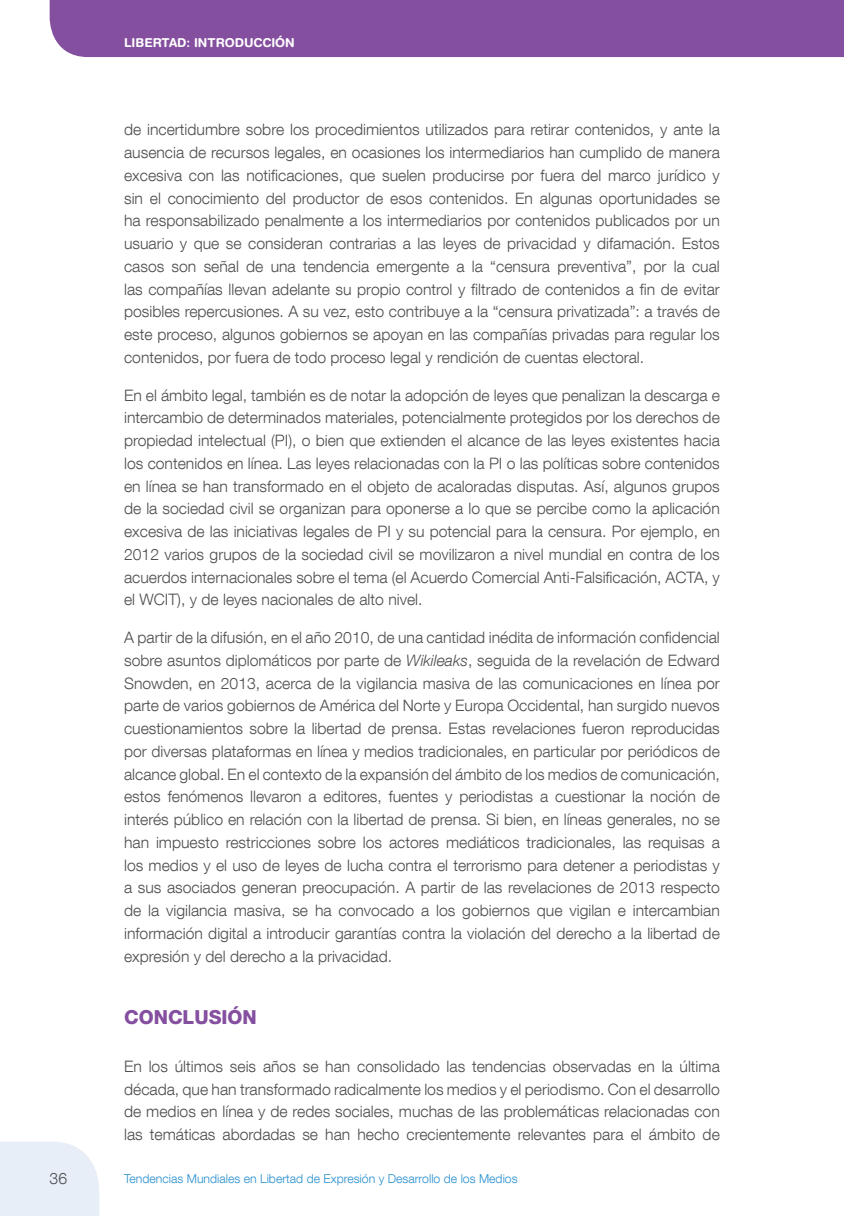
<style>
.page{position:relative;width:844px;height:1216px;background:#fff}
.page>*{position:absolute;margin:0;border:0;box-sizing:border-box;transform-origin:0 0}
.Titre_3{font:800 19.25px "Helvetica Neue LT Com";color:#854fa0}
.texte_courant{font:300 15.75px/22.8px "Helvetica Neue LT Com";color:#4d4d4f;text-align:justify}
.t1{font:300 12.25px "Helvetica Neue LT Com";color:#2a90cf}
.t2{font:700 12.25px "Helvetica Rounded LT Std";color:#fff}
.s1{font-style:italic}
</style>
<div class="page">
<div style="left:50px;top:0;width:793px;height:57px;background:#854fa0"></div>
<svg style="left:0;top:1141px;width:99px;height:74px"></svg>
<p class="t2" style="left:124px;top:35px;width:172px">LIBERTAD: INTRODUCCIÓN</p>
<p class="texte_courant" style="left:124px;top:118px;width:597px">de incertidumbre sobre los procedimientos utilizados para retirar contenidos, y ante la ausencia de recursos legales, en ocasiones los intermediarios han cumplido de manera excesiva con las notificaciones, que suelen producirse por fuera del marco jurídico y sin el conocimiento del productor de esos contenidos. En algunas oportunidades se ha responsabilizado penalmente a los intermediarios por contenidos publicados por un usuario y que se consideran contrarias a las leyes de privacidad y difamación. Estos casos son señal de una tendencia emergente a la “censura preventiva”, por la cual las compañías llevan adelante su propio control y filtrado de contenidos a fin de evitar posibles repercusiones. A su vez, esto contribuye a la “censura privatizada”: a través de este proceso, algunos gobiernos se apoyan en las compañías privadas para regular los contenidos, por fuera de todo proceso legal y rendición de cuentas electoral.</p>
<p class="texte_courant" style="left:124px;top:383px;width:597px">En el ámbito legal, también es de notar la adopción de leyes que penalizan la descarga e intercambio de determinados materiales, potencialmente protegidos por los derechos de propiedad intelectual (PI), o bien que extienden el alcance de las leyes existentes hacia los contenidos en línea. Las leyes relacionadas con la PI o las políticas sobre contenidos en línea se han transformado en el objeto de acaloradas disputas. Así, algunos grupos de la sociedad civil se organizan para oponerse a lo que se percibe como la aplicación excesiva de las iniciativas legales de PI y su potencial para la censura. Por ejemplo, en 2012 varios grupos de la sociedad civil se movilizaron a nivel mundial en contra de los acuerdos internacionales sobre el tema (el Acuerdo Comercial Anti-Falsificación, ACTA, y el WCIT), y de leyes nacionales de alto nivel.</p>
<p class="texte_courant" style="left:124px;top:625px;width:597px">A partir de la difusión, en el año 2010, de una cantidad inédita de información confidencial sobre asuntos diplomáticos por parte de <span class="s1">Wikileaks</span>, seguida de la revelación de Edward Snowden, en 2013, acerca de la vigilancia masiva de las comunicaciones en línea por parte de varios gobiernos de América del Norte y Europa Occidental, han surgido nuevos cuestionamientos sobre la libertad de prensa. Estas revelaciones fueron reproducidas por diversas plataformas en línea y medios tradicionales, en particular por periódicos de alcance global. En el contexto de la expansión del ámbito de los medios de comunicación, estos fenómenos llevaron a editores, fuentes y periodistas a cuestionar la noción de interés público en relación con la libertad de prensa. Si bien, en líneas generales, no se han impuesto restricciones sobre los actores mediáticos tradicionales, las requisas a los medios y el uso de leyes de lucha contra el terrorismo para detener a periodistas y a sus asociados generan preocupación. A partir de las revelaciones de 2013 respecto de la vigilancia masiva, se ha convocado a los gobiernos que vigilan e intercambian información digital a introducir garantías contra la violación del derecho a la libertad de expresión y del derecho a la privacidad.</p>
<p class="Titre_3" style="left:124px;top:1005px;width:134px">CONCLUSIÓN</p>
<p class="texte_courant" style="left:124px;top:1054px;width:597px">En los últimos seis años se han consolidado las tendencias observadas en la última década, que han transformado radicalmente los medios y el periodismo. Con el desarrollo de medios en línea y de redes sociales, muchas de las problemáticas relacionadas con las temáticas abordadas se han hecho crecientemente relevantes para el ámbito de</p>
<p class="texte_courant" style="left:50px;top:1166px;width:19px">36</p>
<p class="t1" style="left:124px;top:1171px;width:395px">Tendencias Mundiales en Libertad de Expresión y Desarrollo de los Medios</p>
</div>
